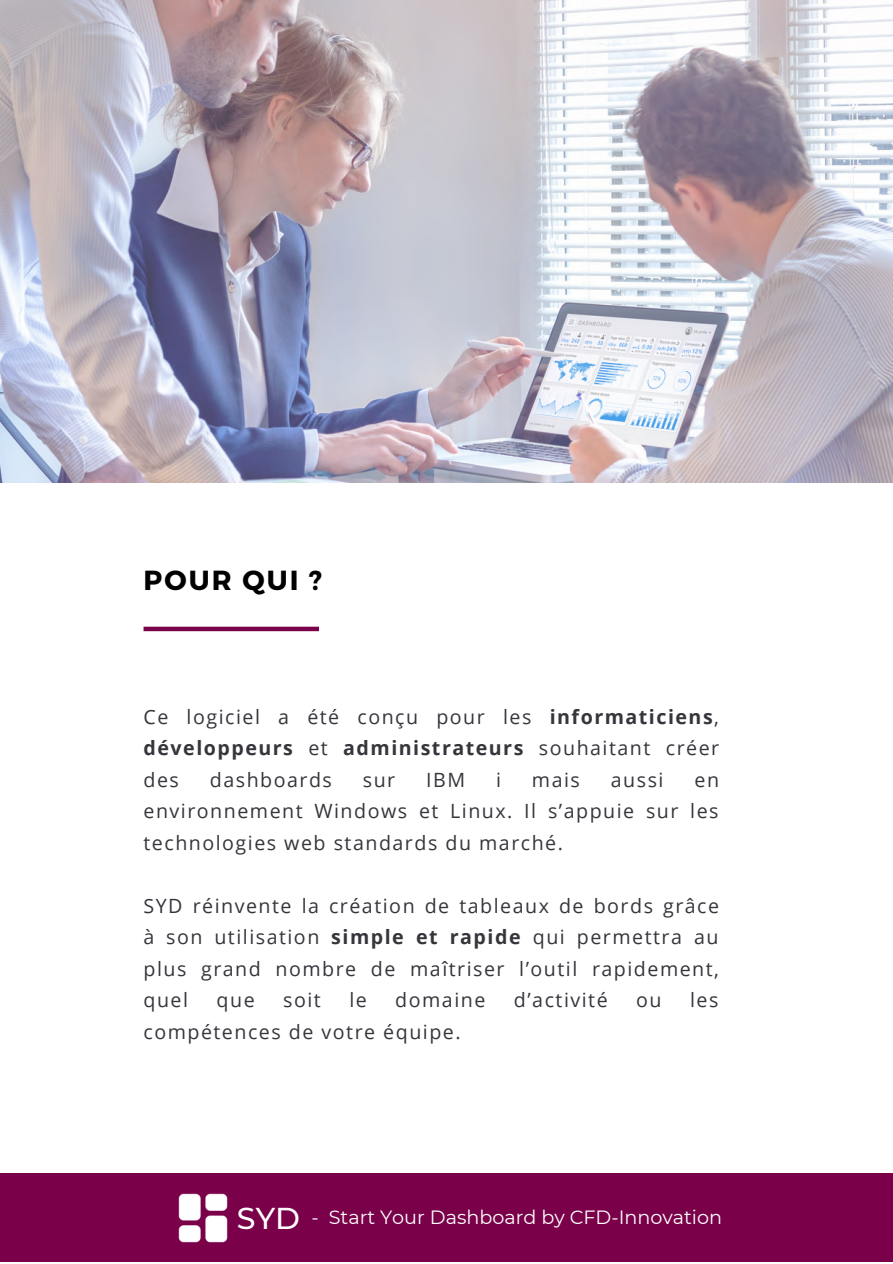
<style>
.page{position:relative;width:893px;height:1264px;background:#fff}
.page>*{position:absolute;margin:0;border:0;box-sizing:border-box;transform-origin:0 0}
.t1{font:700 27.6px "Montserrat";letter-spacing:.075em;color:#000}
.t2{font:19.65px/31.5px "Open Sans";letter-spacing:.075em;color:#36353c;text-align:justify}
.t3{font:19.2px "Montserrat";color:#fff}
.s1{font-weight:700}
.s2{font-weight:500;font-size:30.15px}
</style>
<div class="page">
<img style="left:0;top:0;width:892px;height:482px">
<div style="left:143px;top:626px;width:176px;height:5px;background:#790049"></div>
<div style="left:0;top:1173px;width:892px;height:89px;background:#790049"></div>
<img style="left:178px;top:1193px;width:50px;height:50px">
<h1 class="t1" style="left:143px;top:562px;width:180px">POUR QUI ?</h1>
<p class="t2" style="left:143px;top:700px;width:577px">Ce logiciel a été conçu pour les <span class="s1">informaticiens</span>, <span class="s1">développeurs</span> et <span class="s1">administrateurs</span> souhaitant créer des</p>
<p class="t2" style="left:210px;top:763px;width:124px">dashboards</p>
<p class="t2" style="left:363px;top:763px;width:34px">sur</p>
<p class="t2" style="left:426px;top:763px;width:40px">IBM</p>
<p class="t2" style="left:496px;top:763px;width:6px">i</p>
<p class="t2" style="left:532px;top:763px;width:49px">mais</p>
<p class="t2" style="left:611px;top:763px;width:54px">aussi</p>
<p class="t2" style="left:143px;top:763px;width:577px;text-indent:551px">en environnement Windows et Linux. Il s’appuie sur les technologies web standards du marché.</p>
<p class="t2" style="left:143px;top:889px;width:577px">SYD réinvente la création de tableaux de bords grâce à son utilisation <span class="s1">simple et rapide</span> qui permettra au plus grand nombre de maîtriser l’outil rapidement, quel</p>
<p class="t2" style="left:216px;top:984px;width:40px">que</p>
<p class="t2" style="left:283px;top:984px;width:39px">soit</p>
<p class="t2" style="left:349px;top:984px;width:19px">le</p>
<p class="t2" style="left:395px;top:984px;width:92px">domaine</p>
<p class="t2" style="left:514px;top:984px;width:95px">d’activité</p>
<p class="t2" style="left:636px;top:984px;width:27px">ou</p>
<p class="t2" style="left:690px;top:984px;width:30px">les</p>
<p class="t2" style="left:143px;top:1015px;width:318px">compétences de votre équipe.</p>
<p class="t3" style="left:237px;top:1205px;width:486px"><span class="s2">SYD</span> - Start Your Dashboard by CFD-Innovation</p>
</div>
